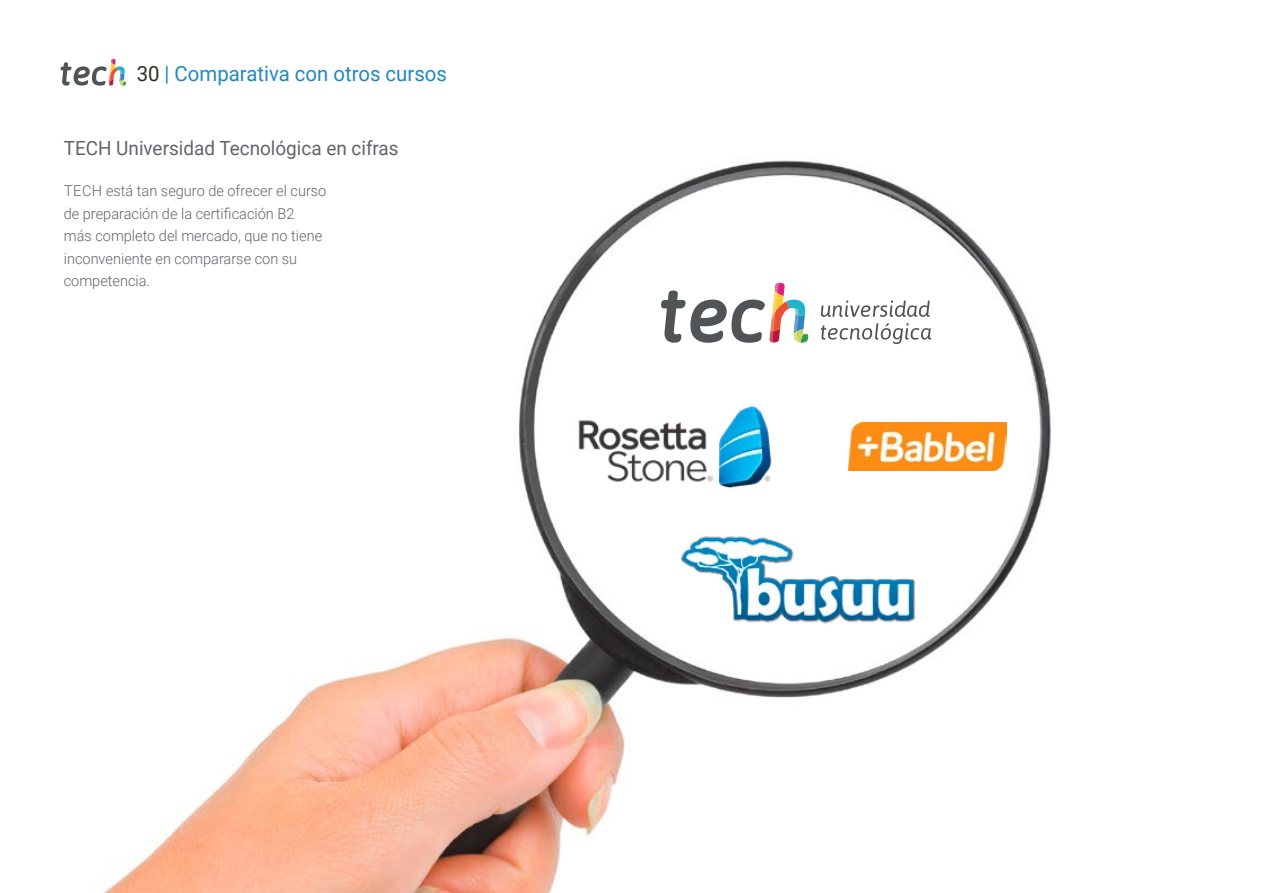
<style>
.page{position:relative;width:1263px;height:893px;background:#fff}
.page>*{position:absolute;margin:0;border:0;box-sizing:border-box;transform-origin:0 0}
.t1{font:21px "Roboto";color:#2088c5}
.t2{font:19.5px "Roboto";color:#61646a}
.t3{font:300 15px/22.5px "Roboto";color:#61646a}
.s1{color:#312e20}
</style>
<div class="page">
<img style="left:102px;top:160px;width:949px;height:733px">
<img style="left:572px;top:398px;width:206px;height:96px">
<img style="left:678px;top:532px;width:241px;height:95px">
<img style="left:848px;top:422px;width:158px;height:49px">
<svg style="left:661px;top:283px;width:147px;height:60px"></svg>
<svg style="left:821px;top:301px;width:109px;height:16px"></svg>
<svg style="left:821px;top:323px;width:110px;height:21px"></svg>
<svg style="left:61px;top:59px;width:65px;height:27px"></svg>
<h1 class="t1" style="left:137px;top:59px;width:312px"><span class="s1">30</span> | Comparativa con otros cursos</h1>
<h2 class="t2" style="left:64px;top:134px;width:336px">TECH Universidad Tecnológica en cifras</h2>
<p class="t3" style="left:64px;top:179px;width:264px">TECH está tan seguro de ofrecer el curso de preparación de la certificación B2<br>más completo del mercado, que no tiene inconveniente en compararse con su competencia.</p>
</div>
